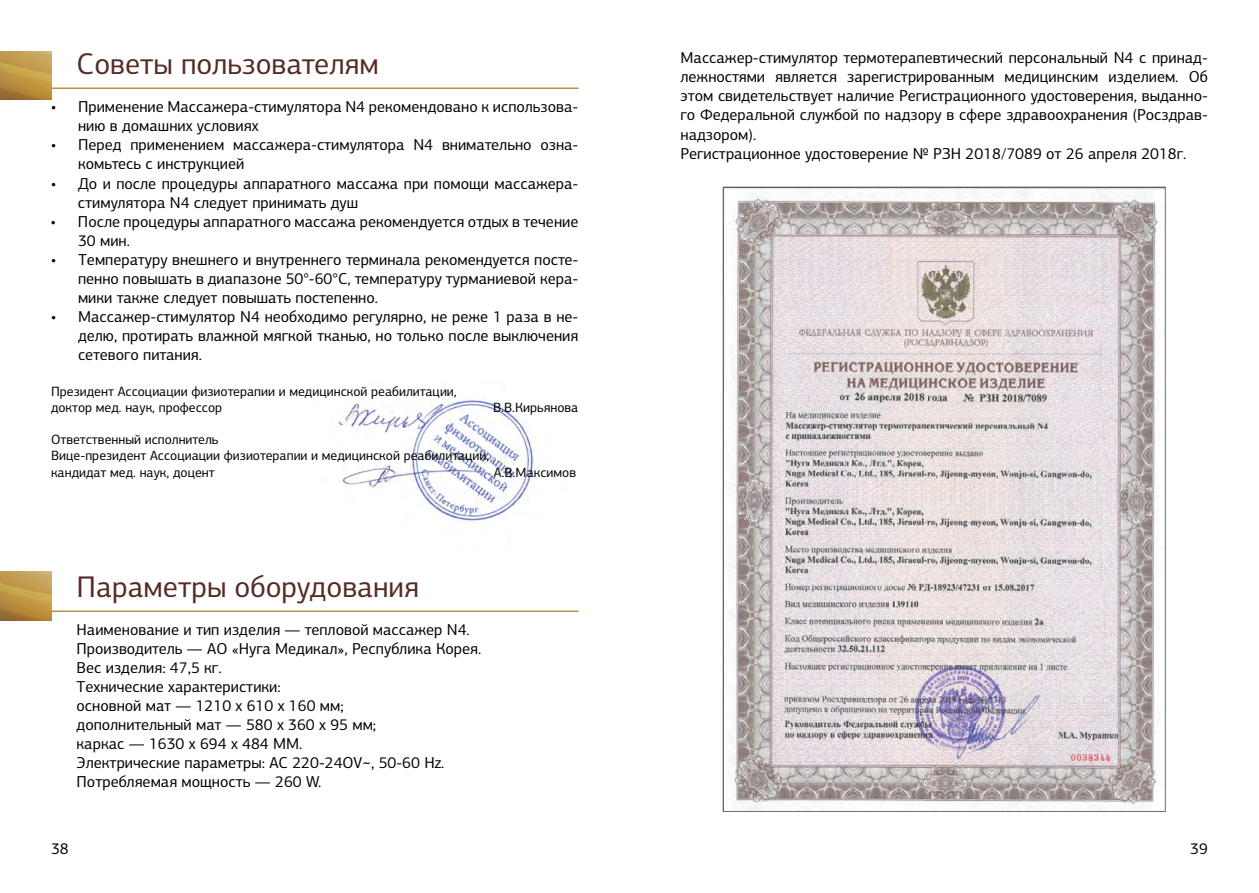
<style>
.page{position:relative;width:1259px;height:893px;background:#fff}
.page>*{position:absolute;margin:0;border:0;box-sizing:border-box;transform-origin:0 0}
.t1{font:30px "PF Centro Sans Pro";color:#552c25}
.t2{font:15.9px/19px "PF Centro Sans Pro";color:#000}
.t3{font:13.5px/16.2px "PF Centro Sans Pro";color:#000}
</style>
<div class="page">
<img style="left:338px;top:399px;width:197px;height:124px">
<img style="left:729px;top:189px;width:434px;height:621px">
<hr style="left:38px;top:87px;width:540px;height:2px;background:#bb903d">
<hr style="left:38px;top:610px;width:540px;height:2px;background:#bb903d">
<img style="left:0;top:51px;width:51px;height:49px">
<img style="left:0;top:572px;width:51px;height:49px">
<h1 class="t1" style="left:77px;top:46px;width:304px">Советы пользователям</h1>
<p class="t2" style="left:78px;top:97px;width:502px;text-indent:-27px">• Применение Массажера-стимулятора N4 рекомендовано к использова&shy;нию в домашних условиях</p>
<p class="t2" style="left:78px;top:135px;width:502px;text-indent:-27px">• Перед применением массажера-стимулятора N4 внимательно озна&shy;комьтесь с инструкцией</p>
<p class="t2" style="left:78px;top:174px;width:502px;text-indent:-27px">• До и после процедуры аппаратного массажа при помощи массажера&shy;стимулятора N4 следует принимать душ</p>
<p class="t2" style="left:78px;top:212px;width:502px;text-indent:-27px">• После процедуры аппаратного массажа рекомендуется отдых в течение<br>30 мин.</p>
<p class="t2" style="left:78px;top:250px;width:502px;text-align:justify;text-indent:-27px">• Температуру внешнего и внутреннего терминала рекомендуется посте&shy;пенно повышать в диапазоне 50°-60°C, температуру турманиевой кера&shy;мики также следует повышать постепенно.</p>
<p class="t2" style="left:78px;top:307px;width:502px;text-align:justify;text-indent:-27px">• Массажер-стимулятор N4 необходимо регулярно, не реже 1 раза в не&shy;делю, протирать влажной мягкой тканью, но только после выключения сетевого питания.</p>
<p class="t3" style="left:51px;top:383px;width:407px">П резидент Ассоциации физиотерапии и медицинской реабилитации, доктор мед. наук, профессор</p>
<p class="t3" style="left:493px;top:399px;width:87px">В.В.Кирьянова</p>
<p class="t3" style="left:51px;top:431px;width:440px">Ответственный исполнитель<br>Вице-президент Ассоциации физиотерапии и медицинской реабилитации, кандидат мед. наук, доцент</p>
<p class="t3" style="left:494px;top:464px;width:84px">А.В.Максимов</p>
<h1 class="t1" style="left:77px;top:568px;width:344px">П араметры оборудования</h1>
<p class="t2" style="left:77px;top:620px;width:406px">Наименование и тип изделия — тепловой массажер N4.<br>П роизводитель — АО «Нуга М едикал», Республика Корея.<br>Вес изделия: 47,5 кг.<br>Технические характеристики:<br>основной мат — 1210 x 610 х 160 мм;<br>дополнительный мат — 580 x 360 х 95 мм;<br>каркас — 1630 х 694 x 484 MM.<br>Электрические параметры: АС 220-24OV~, 50-60 Нz.<br>П отребляемая мощность — 260 W.</p>
<p class="t2" style="left:680px;top:48px;width:529px">Массажер-стимулятор термотерапевтический персональный N4 с принад&shy;лежностями является зарегистрированным медицинским изделием. Об этом свидетельствует наличие Регистрационного удостоверения, выданно&shy;го Федеральной службой по надзору в сфере здравоохранения (Росздрав&shy;надзором).<br>Регистрационное удостоверение № РЗН 2018/7089 от 26 апреля 2018г.</p>
<p class="t2" style="left:51px;top:839px;width:19px">38</p>
<p class="t2" style="left:1190px;top:839px;width:19px">39</p>
</div>
